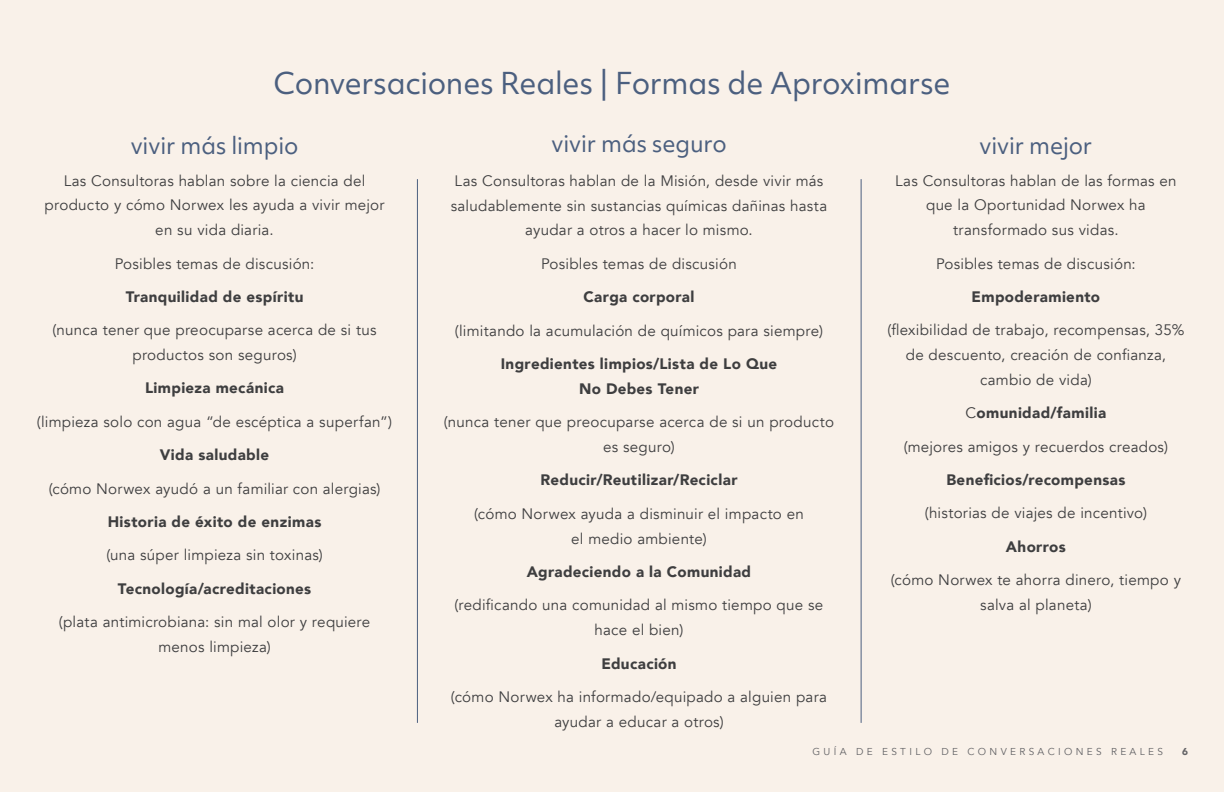
<style>
.page{position:relative;width:1224px;height:792px;background:#f9f1e9}
.page>*{position:absolute;margin:0;border:0;box-sizing:border-box;transform-origin:0 0}
.t1{font:28.9px "Objektiv Mk 2";letter-spacing:-.01em;color:#4b5f7f}
.t2{font:22.4px "Objektiv Mk 2";letter-spacing:-.005em;color:#4b5f7f}
.t3{font:15.2px/24.8px "Avenir";letter-spacing:.015em;color:#3e3e3f;text-align:center}
.t4{font:900 15.2px/24.8px "Avenir";letter-spacing:.025em;color:#3e3e3f;text-align:center}
.t5{font:10px "Avenir";letter-spacing:.335em;color:#636366}
.t6{font:900 10px "Avenir";color:#636366}
.s1{font-weight:900}
</style>
<div class="page">
<hr style="left:417px;top:179px;width:1px;height:544px;background:#4b5f7f">
<hr style="left:861px;top:179px;width:1px;height:544px;background:#4b5f7f">
<h1 class="t1" style="left:274px;top:63px;width:679px">Conversaciones Reales | Formas de Aproximarse</h1>
<h2 class="t2" style="left:131px;top:131px;width:169px">vivir más limpio</h2>
<p class="t3" style="left:45px;top:168px;width:342px">Las Consultoras hablan sobre la ciencia del producto y cómo Norwex les ayuda a vivir mejor en su vida diaria.</p>
<p class="t3" style="left:115px;top:251px;width:201px">Posibles temas de discusión:</p>
<p class="t4" style="left:126px;top:284px;width:179px">Tranquilidad de espíritu</p>
<p class="t3" style="left:53px;top:318px;width:326px">(nunca tener que preocuparse acerca de si tus productos son seguros)</p>
<p class="t4" style="left:145px;top:375px;width:140px">Limpieza mecánica</p>
<p class="t3" style="left:37px;top:410px;width:357px">(limpieza solo con agua “de escéptica a superfan”)</p>
<p class="t4" style="left:160px;top:442px;width:111px">Vida saludable</p>
<p class="t3" style="left:49px;top:476px;width:333px">(cómo Norwex ayudó a un familiar con alergias)</p>
<p class="t4" style="left:108px;top:509px;width:215px">Historia de éxito de enzimas</p>
<p class="t3" style="left:106px;top:543px;width:218px">(una súper limpieza sin toxinas)</p>
<p class="t4" style="left:118px;top:576px;width:195px">Tecnología/acreditaciones</p>
<p class="t3" style="left:59px;top:610px;width:313px">(plata antimicrobiana: sin mal olor y requiere menos limpieza)</p>
<h2 class="t2" style="left:551px;top:129px;width:177px">vivir más seguro</h2>
<p class="t3" style="left:451px;top:168px;width:378px">Las Consultoras hablan de la Misión, desde vivir más saludablemente sin sustancias químicas dañinas hasta ayudar a otros a hacer lo mismo.</p>
<p class="t3" style="left:541px;top:251px;width:197px">Posibles temas de discusión</p>
<p class="t4" style="left:583px;top:284px;width:113px">Carga corporal</p>
<p class="t3" style="left:455px;top:318px;width:370px">(limitando la acumulación de químicos para siempre)</p>
<p class="t4" style="left:501px;top:351px;width:278px">Ingredientes limpios/Lista de Lo Que<br>No Debes Tener</p>
<p class="t3" style="left:444px;top:410px;width:392px">(nunca tener que preocuparse acerca de si un producto es seguro)</p>
<p class="t4" style="left:540px;top:467px;width:199px">Reducir/Reutilizar/Reciclar</p>
<p class="t3" style="left:474px;top:501px;width:331px">(cómo Norwex ayuda a disminuir el impacto en el medio ambiente)</p>
<p class="t4" style="left:527px;top:559px;width:226px">Agradeciendo a la Comunidad</p>
<p class="t3" style="left:455px;top:593px;width:370px">(redificando una comunidad al mismo tiempo que se hace el bien)</p>
<p class="t4" style="left:601px;top:650px;width:77px">Educación</p>
<p class="t3" style="left:451px;top:685px;width:378px">(cómo Norwex ha informado/equipado a alguien para ayudar a educar a otros)</p>
<h2 class="t2" style="left:980px;top:131px;width:114px">vivir mejor</h2>
<p class="t3" style="left:895px;top:168px;width:283px">Las Consultoras hablan de las formas en que la Oportunidad Norwex ha transformado sus vidas.</p>
<p class="t3" style="left:936px;top:251px;width:201px">Posibles temas de discusión:</p>
<p class="t4" style="left:972px;top:284px;width:130px">Empoderamiento</p>
<p class="t3" style="left:887px;top:318px;width:298px">(flexibilidad de trabajo, recompensas, 35% de descuento, creación de confianza, cambio de vida)</p>
<p class="t3" style="left:904px;top:397px;width:266px;line-height:33.4px">C<span class="s1">omunidad/familia<br></span>(mejores amigos y recuerdos creados)</p>
<p class="t4" style="left:946px;top:467px;width:181px">Beneficios/recompensas</p>
<p class="t3" style="left:925px;top:501px;width:224px">(historias de viajes de incentivo)</p>
<p class="t4" style="left:1006px;top:534px;width:61px">Ahorros</p>
<p class="t3" style="left:891px;top:568px;width:292px">(cómo Norwex te ahorra dinero, tiempo y salva al planeta)</p>
<p class="t5" style="left:812px;top:746px;width:352px">GUÍA DE ESTILO DE CONVERSACIONES REALES</p>
<p class="t6" style="left:1182px;top:743px;width:7px">6</p>
</div>
